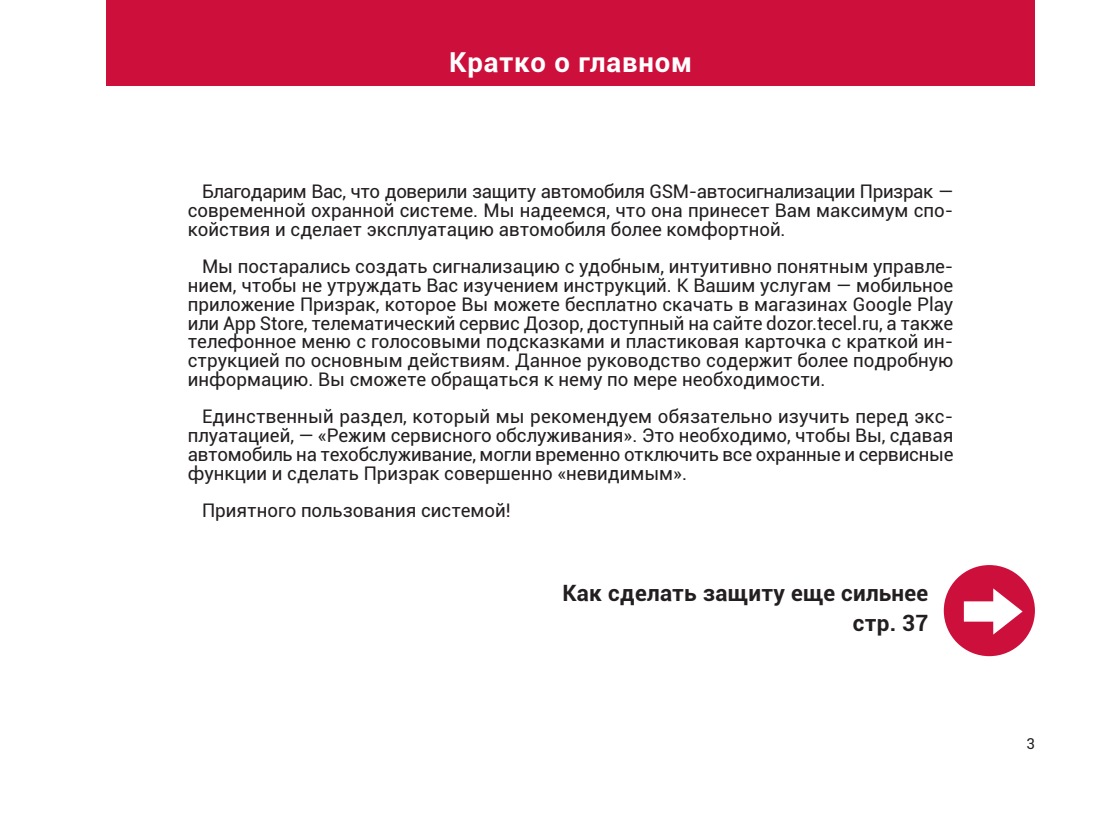
<style>
.page{position:relative;width:1120px;height:815px;background:#fff}
.page>*{position:absolute;margin:0;border:0;box-sizing:border-box;transform-origin:0 0}
.t1{font:700 27.5px "Roboto";letter-spacing:.03em;color:#fff}
.t2{font:700 22.5px/30px "Roboto";letter-spacing:.01em;color:#231f20;text-align:right}
.t3{font:18.75px/18.8px "Roboto";color:#231f20;text-align:justify}
.t4{font:15px "Roboto";color:#231f20}
</style>
<div class="page">
<div style="left:106px;top:0;width:929px;height:85px;background:#cd0f3b"></div>
<div style="left:944px;top:565px;width:91px;height:91px;background:#cd0f3b;border-radius:50%"></div>
<svg style="left:964px;top:588px;width:58px;height:47px"></svg>
<h1 class="t1" style="left:449px;top:42px;width:244px">Кратко о главном</h1>
<p class="t3" style="left:188px;top:182px;width:767px;text-indent:14px">Благодарим Вас, что доверили защиту автомобиля GSM-автосигнализации Призрак — современной охранной системе. Мы надеемся, что она принесет Вам максимум спо&shy;койствия и сделает эксплуатацию автомобиля более комфортной.</p>
<p class="t3" style="left:188px;top:257px;width:767px;text-indent:14px">Мы постарались создать сигнализацию с удобным, интуитивно понятным управле&shy;нием, чтобы не утруждать Вас изучением инструкций. К Вашим услугам — мобильное приложение Призрак, которое Вы можете бесплатно скачать в магазинах Google Play или App Store, телематический сервис Дозор, доступный на сайте dozor.tecel.ru, а также телефонное меню с голосовыми подсказками и пластиковая карточка с краткой ин&shy;струкцией по основным действиям. Данное руководство содержит более подробную информацию. Вы сможете обращаться к нему по мере необходимости.</p>
<p class="t3" style="left:188px;top:407px;width:767px;text-indent:14px">Единственный раздел, который мы рекомендуем обязательно изучить перед экс&shy;плуатацией, — «Режим сервисного обслуживания». Это необходимо, чтобы Вы, сдавая автомобиль на техобслуживание, могли временно отключить все охранные и сервисные функции и сделать Призрак совершенно «невидимым».</p>
<p class="t3" style="left:202px;top:500px;width:310px">Приятного пользования системой!</p>
<p class="t2" style="left:562px;top:577px;width:367px">Как сделать защиту еще сильнее стр. 37</p>
<p class="t4" style="left:1026px;top:733px;width:10px">3</p>
</div>
